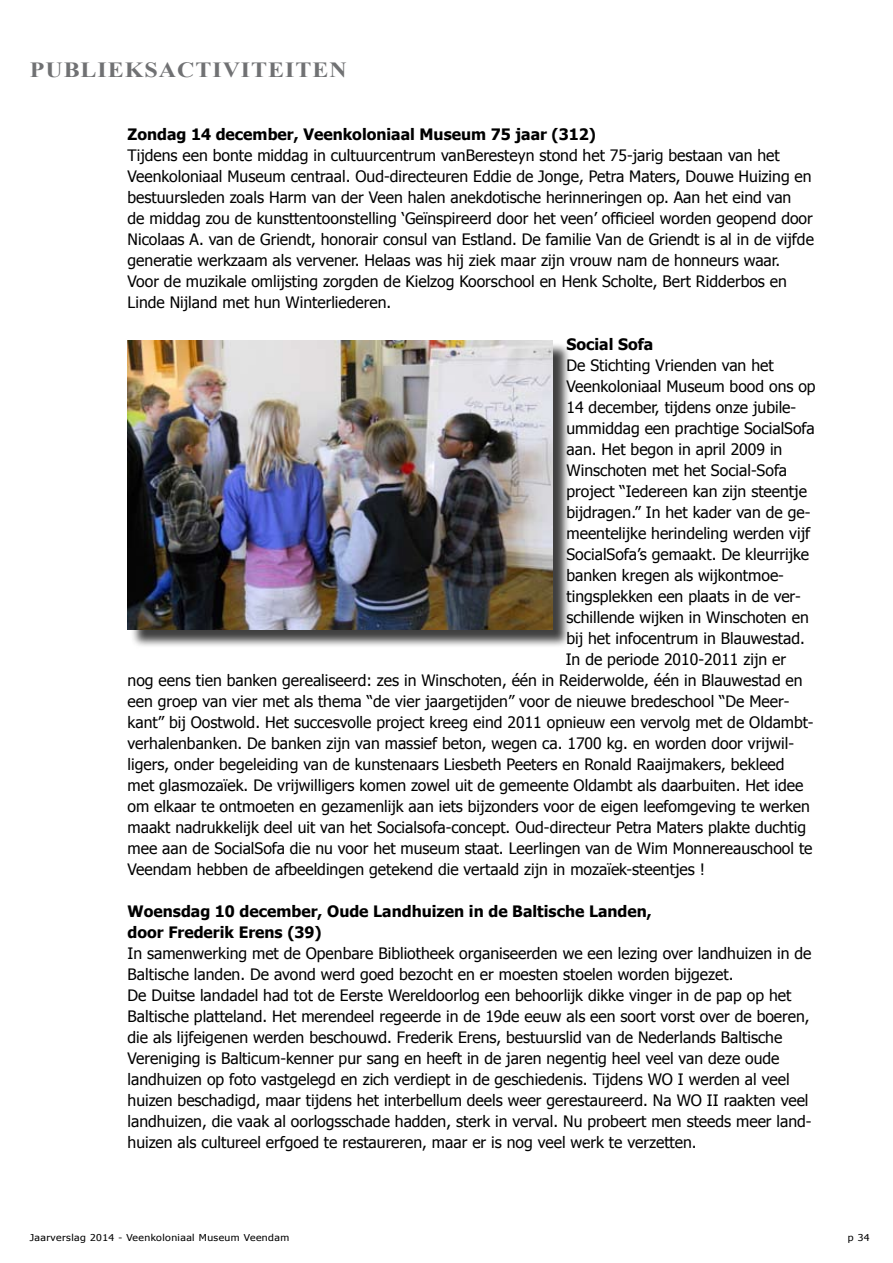
<style>
.page{position:relative;width:893px;height:1263px;background:#fff}
.page>*{position:absolute;margin:0;border:0;box-sizing:border-box;transform-origin:0 0}
.t1{font:700 21.6px "Times New Roman";letter-spacing:.04em;color:#707173;scale:1.11 1}
.t2{font:15.75px/21px "Tahoma";color:#000}
.t3{font:700 15.75px/21px "Tahoma";color:#000}
.t4{font:9.45px "Tahoma";letter-spacing:.04em;color:#000;scale:1.11 1}
</style>
<div class="page">
<div style="left:130px;top:342px;width:447px;height:312px;background:#000;opacity:.75"></div>
<img style="left:128px;top:340px;width:425px;height:289px">
<h1 class="t1" style="left:30px;top:54px;width:287px">PUBLIEKSACTIVITEITEN</h1>
<p class="t3" style="left:128px;top:124px;width:470px">Zondag 14 december, Veenkoloniaal Museum 75 jaar (312)</p>
<p class="t2" style="left:128px;top:145px;width:688px">Tijdens een bonte middag in cultuurcentrum vanBeresteyn stond het 75-jarig bestaan van het Veenkoloniaal Museum centraal. Oud-directeuren Eddie de Jonge, Petra Maters, Douwe Huizing en bestuursleden zoals Harm van der Veen halen anekdotische herinneringen op. Aan het eind van<br>de middag zou de kunsttentoonstelling ‘Geïnspireerd door het veen’ officieel worden geopend door Nicolaas A. van de Griendt, honorair consul van Estland. De familie Van de Griendt is al in de vijfde generatie werkzaam als vervener. Helaas was hij ziek maar zijn vrouw nam de honneurs waar.<br>Voor de muzikale omlijsting zorgden de Kielzog Koorschool en Henk Scholte, Bert Ridderbos en Linde Nijland met hun Winterliederen.</p>
<p class="t3" style="left:566px;top:334px;width:88px">Social Sofa</p>
<p class="t2" style="left:566px;top:355px;width:209px">De Stichting Vrienden van het</p>
<p class="t2" style="left:566px;top:376px;width:251px">Veenkoloniaal Museum bood ons op</p>
<p class="t2" style="left:566px;top:397px;width:231px">14 december, tijdens onze jubile-</p>
<p class="t2" style="left:566px;top:418px;width:250px">ummiddag een prachtige SocialSofa</p>
<p class="t2" style="left:566px;top:439px;width:217px">aan. Het begon in april 2009 in</p>
<p class="t2" style="left:566px;top:460px;width:222px">Winschoten met het Social-Sofa</p>
<p class="t2" style="left:566px;top:481px;width:242px">project “Iedereen kan zijn steentje</p>
<p class="t2" style="left:566px;top:502px;width:245px">bijdragen.” In het kader van de ge-</p>
<p class="t2" style="left:566px;top:523px;width:245px">meentelijke herindeling werden vijf</p>
<p class="t2" style="left:566px;top:544px;width:244px">SocialSofa’s gemaakt. De kleurrijke</p>
<p class="t2" style="left:566px;top:565px;width:219px">banken kregen als wijkontmoe-</p>
<p class="t2" style="left:566px;top:586px;width:236px">tingsplekken een plaats in de ver-</p>
<p class="t2" style="left:566px;top:607px;width:244px">schillende wijken in Winschoten en</p>
<p class="t2" style="left:566px;top:628px;width:240px">bij het infocentrum in Blauwestad.</p>
<p class="t2" style="left:566px;top:649px;width:222px">In de periode 2010-2011 zijn er</p>
<p class="t2" style="left:128px;top:670px;width:677px">nog eens tien banken gerealiseerd: zes in Winschoten, één in Reiderwolde, één in Blauwestad en</p>
<p class="t2" style="left:128px;top:691px;width:663px">een groep van vier met als thema “de vier jaargetijden” voor de nieuwe bredeschool “De Meer-</p>
<p class="t2" style="left:128px;top:712px;width:687px">kant” bij Oostwold. Het succesvolle project kreeg eind 2011 opnieuw een vervolg met de Oldambt-</p>
<p class="t2" style="left:128px;top:733px;width:668px">verhalenbanken. De banken zijn van massief beton, wegen ca. 1700 kg. en worden door vrijwil-</p>
<p class="t2" style="left:128px;top:754px;width:659px">ligers, onder begeleiding van de kunstenaars Liesbeth Peeters en Ronald Raaijmakers, bekleed</p>
<p class="t2" style="left:128px;top:775px;width:677px">met glasmozaïek. De vrijwilligers komen zowel uit de gemeente Oldambt als daarbuiten. Het idee</p>
<p class="t2" style="left:128px;top:796px;width:684px">om elkaar te ontmoeten en gezamenlijk aan iets bijzonders voor de eigen leefomgeving te werken</p>
<p class="t2" style="left:128px;top:817px;width:680px">maakt nadrukkelijk deel uit van het Socialsofa-concept. Oud-directeur Petra Maters plakte duchtig</p>
<p class="t2" style="left:128px;top:838px;width:686px">mee aan de SocialSofa die nu voor het museum staat. Leerlingen van de Wim Monnereauschool te</p>
<p class="t2" style="left:128px;top:859px;width:579px">Veendam hebben de afbeeldingen getekend die vertaald zijn in mozaïek-steentjes !</p>
<p class="t3" style="left:128px;top:901px;width:526px">Woensdag 10 december, Oude Landhuizen in de Baltische Landen, door Frederik Erens (39)</p>
<p class="t2" style="left:128px;top:943px;width:686px">In samenwerking met de Openbare Bibliotheek organiseerden we een lezing over landhuizen in de Baltische landen. De avond werd goed bezocht en er moesten stoelen worden bijgezet.<br>De Duitse landadel had tot de Eerste Wereldoorlog een behoorlijk dikke vinger in de pap op het Baltische platteland. Het merendeel regeerde in de 19de eeuw als een soort vorst over de boeren, die als lijfeigenen werden beschouwd. Frederik Erens, bestuurslid van de Nederlands Baltische Vereniging is Balticum-kenner pur sang en heeft in de jaren negentig heel veel van deze oude landhuizen op foto vastgelegd en zich verdiept in de geschiedenis. Tijdens WO I werden al veel huizen beschadigd, maar tijdens het interbellum deels weer gerestaureerd. Na WO II raakten veel landhuizen, die vaak al oorlogsschade hadden, sterk in verval. Nu probeert men steeds meer land&shy;huizen als cultureel erfgoed te restaureren, maar er is nog veel werk te verzetten.</p>
<p class="t4" style="left:30px;top:1231px;width:235px">Jaarverslag 2014 - Veenkoloniaal Museum Veendam</p>
<p class="t4" style="left:848px;top:1231px;width:21px">p 34</p>
</div>
